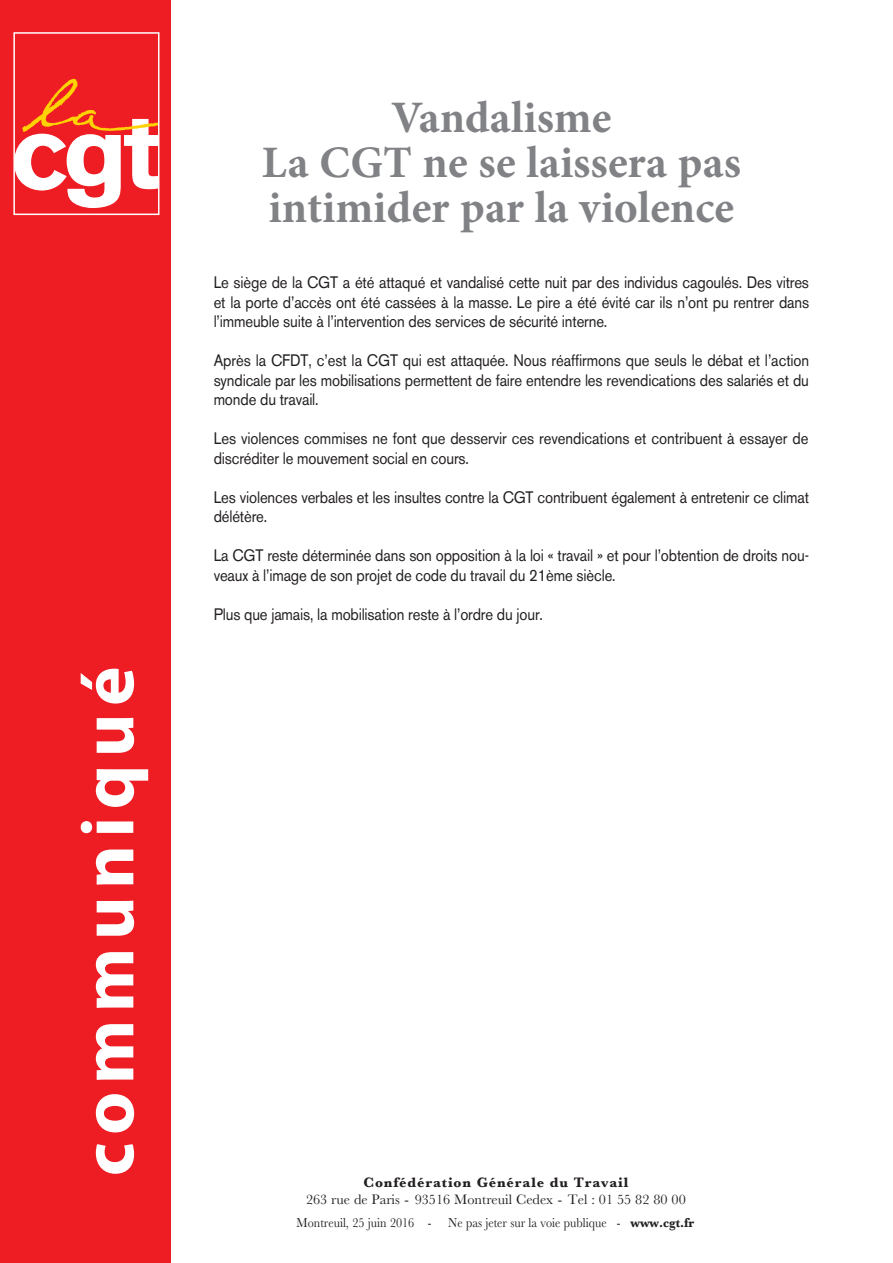
<style>
.page{position:relative;width:893px;height:1263px;background:#fff}
.page>*{position:absolute;margin:0;border:0;box-sizing:border-box;transform-origin:0 0}
.t1{font:700 75px "Myriad Pro";letter-spacing:.1em;color:#fff}
.t2{font:700 45px/45px "Minion Pro";color:#808285;text-align:center}
.t3{font:16.5px/19.5px "Akzidenz Grotesk BE";letter-spacing:-.01em;color:#231f20;scale:.9 1}
.t4{font:14.25px "Baskerville";color:#231f20}
.t5{font:700 14.25px "Baskerville";letter-spacing:.06em;color:#231f20}
.t6{font:13.5px "Baskerville";color:#231f20;scale:.9 1}
.s1{font-weight:700}
</style>
<div class="page">
<div style="left:0;top:0;width:170px;height:1263px;background:#ee1d23"></div>
<svg style="left:16px;top:79px;width:140px;height:129px"></svg>
<div style="left:13px;top:32px;width:146px;height:183px;border:2px solid #fff"></div>
<h1 class="t1" style="left:59px;top:1176px;width:511px;rotate:-90deg">communiqué</h1>
<h2 class="t2" style="left:262px;top:94px;width:481px">Vandalisme<br>La CGT ne se laissera pas intimider par la violence</h2>
<p class="t3" style="left:214px;top:273px;width:663px;text-align:justify">Le siège de la CGT a été attaqué et vandalisé cette nuit par des individus cagoulés. Des vitres et la porte d’accès ont été cassées à la masse. Le pire a été évité car ils n’ont pu rentrer dans l’immeuble suite à l’intervention des services de sécurité interne.</p>
<p class="t3" style="left:214px;top:351px;width:663px;text-align:justify">Après la CFDT, c’est la CGT qui est attaquée. Nous réaffirmons que seuls le débat et l’action syndicale par les mobilisations permettent de faire entendre les revendications des salariés et du monde du travail.</p>
<p class="t3" style="left:214px;top:429px;width:662px">Les violences commises ne font que desservir ces revendications et contribuent à essayer de discréditer le mouvement social en cours.</p>
<p class="t3" style="left:214px;top:487px;width:663px">Les violences verbales et les insultes contre la CGT contribuent également à entretenir ce climat délétère.</p>
<p class="t3" style="left:214px;top:546px;width:663px">La CGT reste déterminée dans son opposition à la loi « travail » et pour l’obtention de droits nou&shy;veaux à l’image de son projet de code du travail du 21ème siècle.</p>
<p class="t3" style="left:214px;top:604px;width:367px">Plus que jamais, la mobilisation reste à l’ordre du jour.</p>
<p class="t5" style="left:363px;top:1173px;width:266px">Confédération Générale du Travail</p>
<p class="t4" style="left:306px;top:1191px;width:381px">263 rue de Paris - 93516 Montreuil Cedex - Tel : 01 55 82 80 00</p>
<p class="t6" style="left:297px;top:1214px;width:443px">Montreuil, 25 juin 2016 - Ne pas jeter sur la voie publique - <span class="s1">www.cgt.fr</span></p>
</div>
